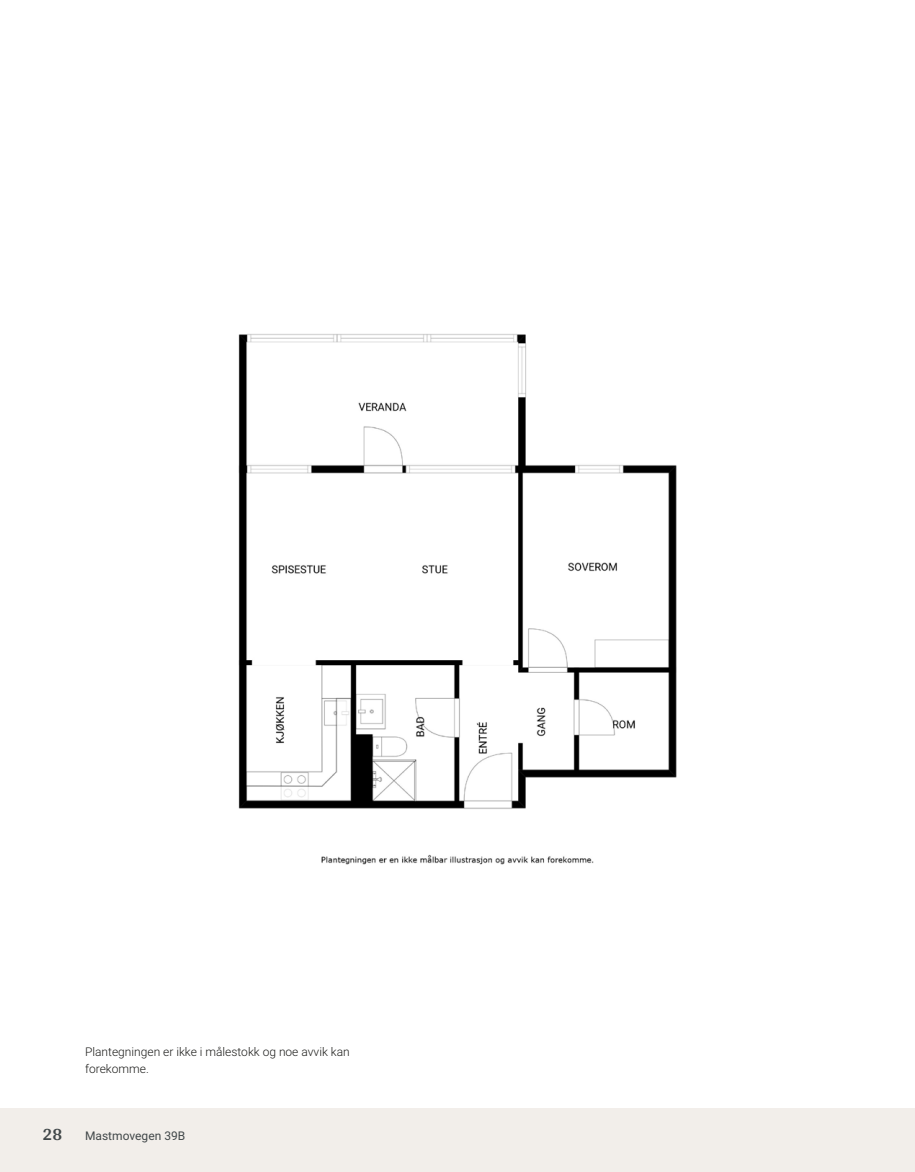
<style>
.page{position:relative;width:915px;height:1172px;background:#fff}
.page>*{position:absolute;margin:0;border:0;box-sizing:border-box;transform-origin:0 0}
.t1{font:700 18px "Arya";color:#414749}
.t2{font:300 12px/16.5px "Roboto Vitec";color:#1d1d1b}
.t3{font:12px "Roboto Vitec";color:#414749}
</style>
<div class="page">
<img style="left:238px;top:334px;width:439px;height:531px">
<div style="left:0;top:1108px;width:914px;height:64px;background:#f2eeea"></div>
<p class="t2" style="left:85px;top:1043px;width:266px">Plantegningen er ikke i målestokk og noe avvik kan forekomme.</p>
<h1 class="t1" style="left:43px;top:1123px;width:21px">28</h1>
<p class="t3" style="left:85px;top:1127px;width:102px">Mastmovegen 39B</p>
</div>
